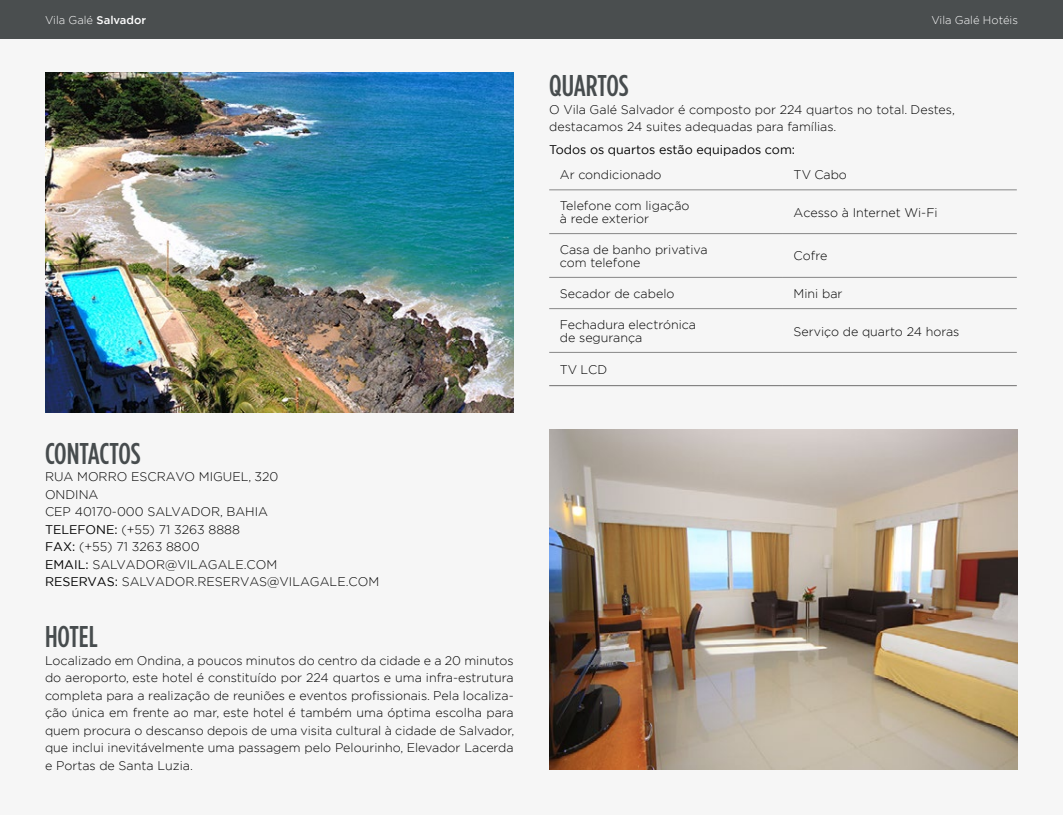
<style>
.page{position:relative;width:1063px;height:815px;background:#f6f6f6}
.page>*{position:absolute;margin:0;border:0;box-sizing:border-box;transform-origin:0 0}
.t1{font:500 30px "Gotham Condensed";letter-spacing:-.005em;color:#474c4e}
.t2{font:300 12.5px/17.5px "Gotham";color:#000}
.t3{font:12.5px "Gotham";color:#000}
.t4{font:300 11.25px "Gotham";color:#fff}
.s1{font-weight:500}
.s2{font-weight:400}
</style>
<div class="page">
<div style="left:0;top:0;width:1063px;height:38px;background:#4a4e4f"></div>
<img style="left:45px;top:72px;width:469px;height:341px">
<img style="left:550px;top:429px;width:468px;height:341px">
<hr style="left:549px;top:190px;width:234px;height:1px;background:#878787">
<hr style="left:783px;top:190px;width:234px;height:1px;background:#878787">
<hr style="left:549px;top:233px;width:234px;height:1px;background:#878787">
<hr style="left:783px;top:233px;width:234px;height:1px;background:#878787">
<hr style="left:549px;top:277px;width:234px;height:1px;background:#878787">
<hr style="left:783px;top:277px;width:234px;height:1px;background:#878787">
<hr style="left:549px;top:308px;width:234px;height:1px;background:#878787">
<hr style="left:783px;top:308px;width:234px;height:1px;background:#878787">
<hr style="left:549px;top:352px;width:234px;height:1px;background:#878787">
<hr style="left:783px;top:352px;width:234px;height:1px;background:#878787">
<hr style="left:549px;top:385px;width:234px;height:1px;background:#706f6f">
<hr style="left:783px;top:385px;width:234px;height:1px;background:#706f6f">
<p class="t4" style="left:45px;top:13px;width:103px">Vila Galé <span class="s1">Salvador</span></p>
<p class="t4" style="left:931px;top:13px;width:88px">Vila Galé Hotéis</p>
<h1 class="t1" style="left:45px;top:436px;width:97px">CONTACTOS</h1>
<p class="t2" style="left:45px;top:468px;width:336px">RUA MORRO ESCRAVO MIGUEL, 320<br>ONDINA<br>CEP 40170-000 SALVADOR, BAHIA<br><span class="s2">TELEFONE:</span> (+55) 71 3263 8888<br><span class="s2">FAX:</span> (+55) 71 3263 8800<br><span class="s2">EMAIL:</span> SALVADOR@VILAGALE.COM<br><span class="s2">RESERVAS:</span> SALVADOR.RESERVAS@VILAGALE.COM</p>
<h1 class="t1" style="left:45px;top:620px;width:54px">HOTEL</h1>
<p class="t2" style="left:45px;top:651px;width:471px;text-align:justify">Localizado em Ondina, a poucos minutos do centro da cidade e a 20 minutos do aeroporto, este hotel é constituído por 224 quartos e uma infra-estrutura completa para a realização de reuniões e eventos profissionais. Pela localiza&shy;ção única em frente ao mar, este hotel é também uma óptima escolha para quem procura o descanso depois de uma visita cultural à cidade de Salvador, que inclui inevitávelmente uma passagem pelo Pelourinho, Elevador Lacerda e Portas de Santa Luzia.</p>
<h1 class="t1" style="left:549px;top:68px;width:81px">QUARTOS</h1>
<p class="t2" style="left:549px;top:100px;width:407px">O Vila Galé Salvador é composto por 224 quartos no total. Destes, destacamos 24 suites adequadas para famílias.</p>
<p class="t3" style="left:549px;top:141px;width:247px">Todos os quartos estão equipados com:</p>
<p class="t2" style="left:560px;top:166px;width:103px">Ar condicionado</p>
<p class="t2" style="left:794px;top:166px;width:55px">TV Cabo</p>
<p class="t2" style="left:560px;top:199px;width:131px;line-height:12.5px">Telefone com ligação à rede exterior</p>
<p class="t2" style="left:794px;top:203px;width:146px">Acesso à Internet Wi-Fi</p>
<p class="t2" style="left:560px;top:243px;width:149px;line-height:12.5px">Casa de banho privativa com telefone</p>
<p class="t2" style="left:794px;top:247px;width:35px">Cofre</p>
<p class="t2" style="left:560px;top:284px;width:116px">Secador de cabelo</p>
<p class="t2" style="left:794px;top:284px;width:50px">Mini bar</p>
<p class="t2" style="left:560px;top:318px;width:138px;line-height:12.5px">Fechadura electrónica de segurança</p>
<p class="t2" style="left:794px;top:322px;width:167px">Serviço de quarto 24 horas</p>
<p class="t2" style="left:560px;top:361px;width:49px">TV LCD</p>
</div>
